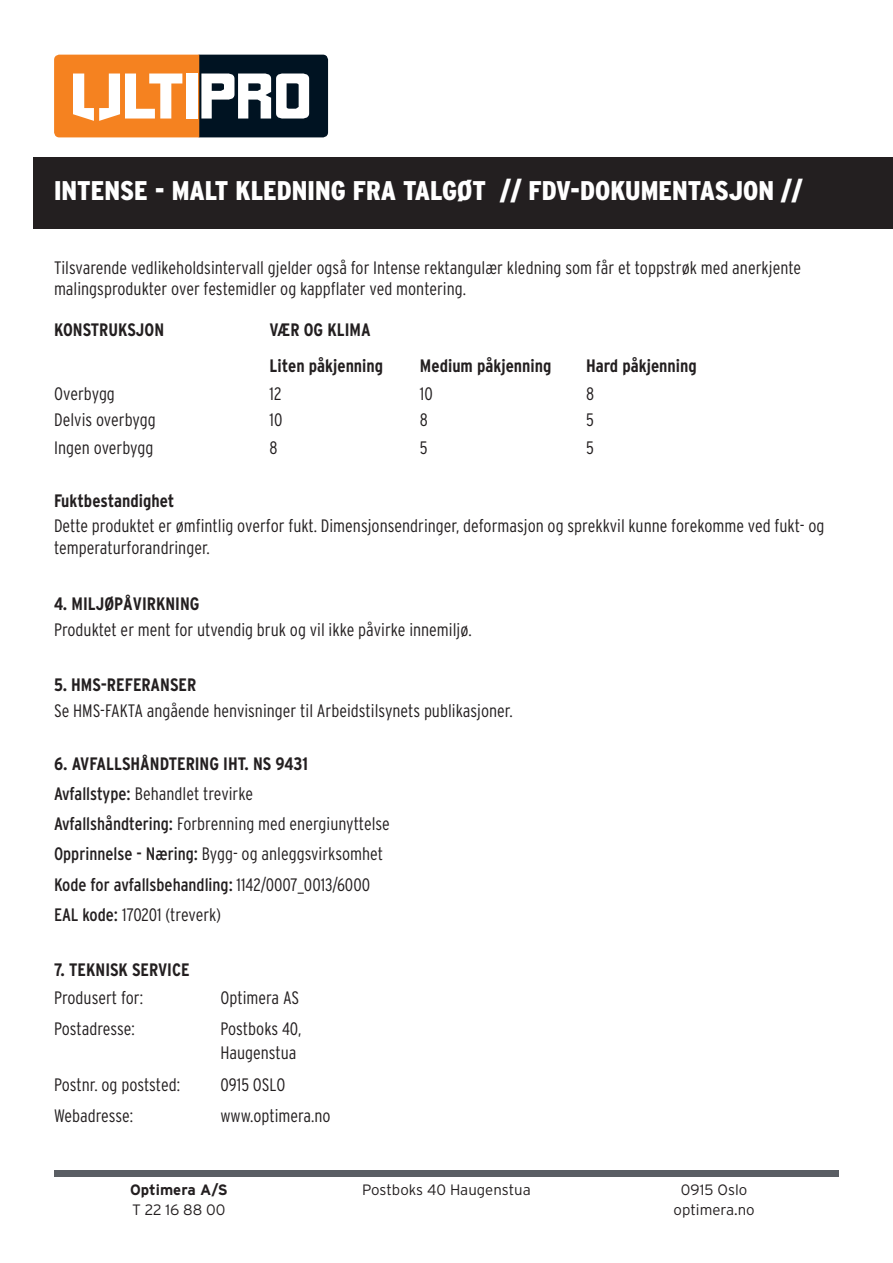
<style>
.page{position:relative;width:893px;height:1263px;background:#fff}
.page>*{position:absolute;margin:0;border:0;box-sizing:border-box;transform-origin:0 0}
.Overskrift_hvit{font:900 27px "Interstate Condensed";color:#fff}
.mengdetekst{font:300 18px/21.6px "Interstate Condensed";color:#231f20}
.mengdetekst-2{font:700 18px "Interstate Condensed";color:#231f20}
._22{font:300 18px/24px "Interstate Condensed";color:#231f20}
.mengdetekst-3{font:18px "Interstate Condensed";color:#231f20}
.t1{font:300 15px "Interstate";color:#231f20}
.t2{font:700 15px "Interstate";color:#231f20}
.s1{font-weight:400}
.s2{font-weight:300}
</style>
<div class="page">
<div style="left:54px;top:1170px;width:785px;height:7px;background:#5a5e64"></div>
<div style="left:33px;top:157px;width:860px;height:72px;background:#231f20"></div>
<svg style="left:54px;top:55px;width:274px;height:82px"></svg>
<p class="Overskrift_hvit" style="left:54px;top:176px;width:750px">INTENSE - MALT KLEDNING FRA TALGØT // FDV-DOKUMENTASJON //</p>
<p class="mengdetekst" style="left:54px;top:256px;width:749px">Tilsvarende vedlikeholdsintervall gjelder også for Intense rektangulær kledning som får et toppstrøk med anerkjente malingsprodukter over festemidler og kappflater ved montering.</p>
<p class="mengdetekst-2" style="left:54px;top:320px;width:111px">KONSTRUKSJON</p>
<p class="mengdetekst-2" style="left:270px;top:320px;width:103px">VÆR OG KLIMA</p>
<p class="mengdetekst-2" style="left:270px;top:356px;width:115px">Liten påkjenning</p>
<p class="mengdetekst-2" style="left:420px;top:356px;width:133px">Medium påkjenning</p>
<p class="mengdetekst-2" style="left:586px;top:356px;width:112px">Hard påkjenning</p>
<p class="mengdetekst" style="left:54px;top:383px;width:62px">Overbygg</p>
<p class="mengdetekst" style="left:270px;top:383px;width:13px">12</p>
<p class="mengdetekst" style="left:420px;top:383px;width:14px">10</p>
<p class="mengdetekst" style="left:586px;top:383px;width:10px">8</p>
<p class="mengdetekst" style="left:54px;top:409px;width:103px">Delvis overbygg</p>
<p class="mengdetekst" style="left:270px;top:409px;width:14px">10</p>
<p class="mengdetekst" style="left:420px;top:409px;width:10px">8</p>
<p class="mengdetekst" style="left:586px;top:409px;width:9px">5</p>
<p class="mengdetekst" style="left:54px;top:436px;width:101px">Ingen overbygg</p>
<p class="mengdetekst" style="left:270px;top:436px;width:10px">8</p>
<p class="mengdetekst" style="left:420px;top:436px;width:9px">5</p>
<p class="mengdetekst" style="left:586px;top:436px;width:9px">5</p>
<p class="mengdetekst-2" style="left:54px;top:490px;width:122px">Fuktbestandighet</p>
<p class="mengdetekst" style="left:54px;top:515px;width:772px">Dette produktet er ømfintlig overfor fukt. Dimensjonsendringer, deformasjon og sprekkvil kunne forekomme ved fukt- og temperaturforandringer.</p>
<p class="mengdetekst-2" style="left:54px;top:593px;width:147px">4. MILJØPÅVIRKNING</p>
<p class="mengdetekst" style="left:54px;top:618px;width:419px">Produktet er ment for utvendig bruk og vil ikke påvirke innemiljø.</p>
<p class="mengdetekst-2" style="left:54px;top:675px;width:144px">5. HMS-REFERANSER</p>
<p class="mengdetekst" style="left:54px;top:700px;width:460px">Se HMS-FAKTA angående henvisninger til Arbeidstilsynets publikasjoner.</p>
<p class="mengdetekst-2" style="left:54px;top:754px;width:256px">6. AVFALLSHÅNDTERING IHT. NS 9431</p>
<p class="mengdetekst" style="left:54px;top:783px;width:201px"><span class="s1">Avfallstype:</span> Behandlet trevirke</p>
<p class="mengdetekst" style="left:54px;top:813px;width:337px"><span class="s1">Avfallshåndtering:</span> Forbrenning med energiunyttelse</p>
<p class="mengdetekst" style="left:54px;top:843px;width:331px"><span class="s1">Opprinnelse - Næring:</span> Bygg- og anleggsvirksomhet</p>
<p class="mengdetekst-3" style="left:54px;top:874px;width:318px">Kode for avfallsbehandling: <span class="s2">1142/0007_0013/6000</span></p>
<p class="mengdetekst" style="left:54px;top:903px;width:169px"><span class="s1">EAL kode:</span> 170201 (treverk)</p>
<p class="mengdetekst-2" style="left:54px;top:960px;width:137px">7. TEKNISK SERVICE</p>
<p class="_22" style="left:54px;top:985px;width:91px">Produsert for:</p>
<p class="_22" style="left:220px;top:985px;width:80px">Optimera AS</p>
<p class="_22" style="left:54px;top:1017px;width:82px">Postadresse:</p>
<p class="_22" style="left:220px;top:1017px;width:82px">Postboks 40,<br>Haugenstua</p>
<p class="_22" style="left:54px;top:1072px;width:128px">Postnr. og poststed:</p>
<p class="_22" style="left:220px;top:1072px;width:67px">0915 OSLO</p>
<p class="_22" style="left:54px;top:1103px;width:81px">Webadresse:</p>
<p class="_22" style="left:220px;top:1103px;width:112px">www.optimera.no</p>
<p class="t2" style="left:130px;top:1181px;width:99px">Optimera A/S</p>
<p class="t1" style="left:362px;top:1181px;width:170px">Postboks 40 Haugenstua</p>
<p class="t1" style="left:681px;top:1181px;width:68px">0915 Oslo</p>
<p class="t1" style="left:132px;top:1201px;width:95px">T 22 16 88 00</p>
<p class="t1" style="left:673px;top:1201px;width:83px">optimera.no</p>
</div>
